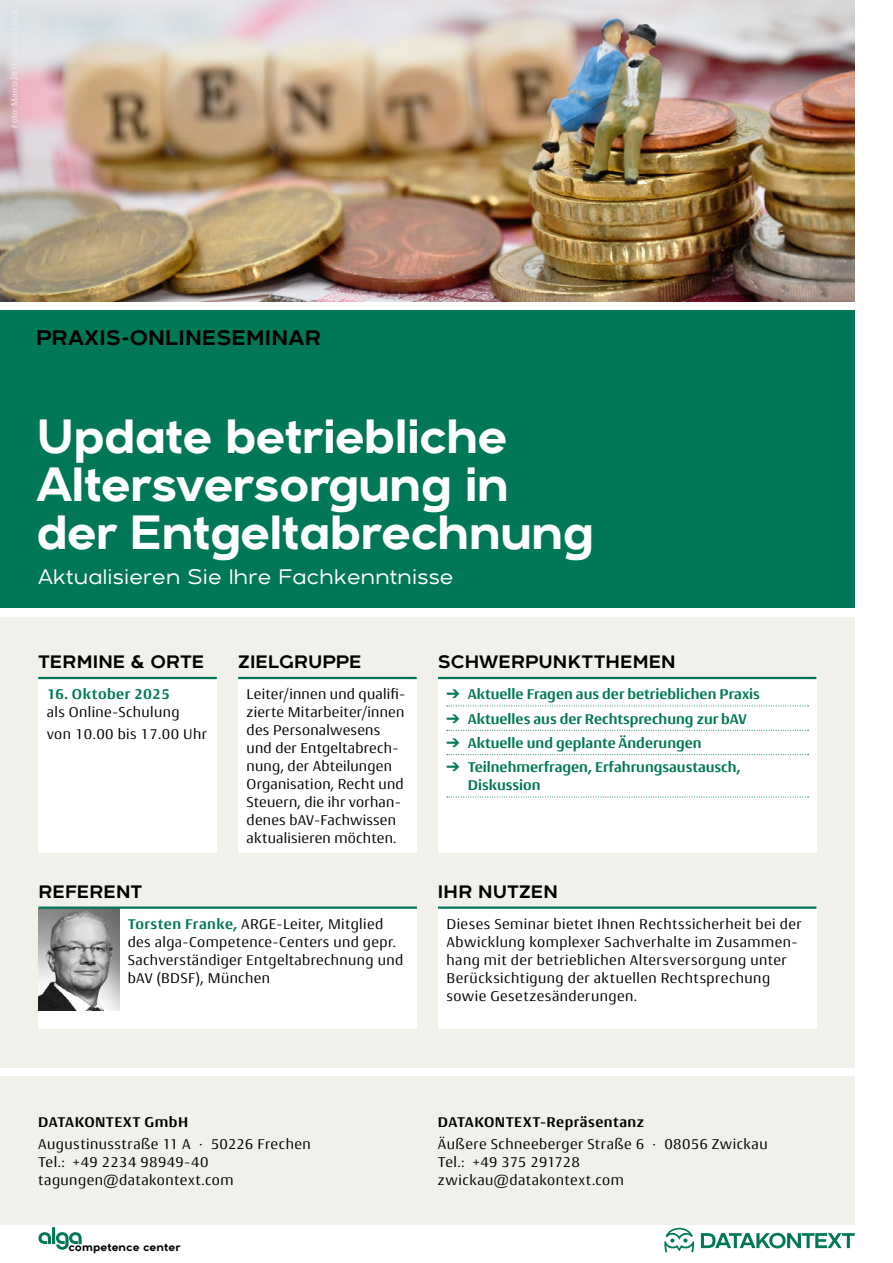
<style>
.page{position:relative;width:893px;height:1263px;background:#fff}
.page>*{position:absolute;margin:0;border:0;box-sizing:border-box;transform-origin:0 0}
.t1{font:700 48px/48px "Arkibal";letter-spacing:-.03em;color:#fff}
.t2{font:500 21px "Arkibal";letter-spacing:.01em;color:#fff}
.t3{font:700 21px "Arkibal";letter-spacing:.01em;color:#000}
.t4{font:700 18px "Arkibal";letter-spacing:.01em;color:#000}
.t5{font:15px/18px "Conto";letter-spacing:.025em;color:#000}
.t6{font:700 15px/18px "Conto";color:#007858}
.t7{font:700 15px "Conto";letter-spacing:.03em;color:#000}
.t8{font:700 15px "Conto";letter-spacing:.03em;color:#007858}
.t9{font:700 11.1px "Arkibal";color:#000}
.s1{font-weight:700;color:#007858}
</style>
<div class="page">
<div style="left:0;top:617px;width:855px;height:450px;background:#f1f0ea"></div>
<div style="left:0;top:1076px;width:855px;height:149px;background:#f1f0ea"></div>
<svg style="left:664px;top:1228px;width:30px;height:24px"></svg>
<svg style="left:701px;top:1233px;width:154px;height:15px"></svg>
<svg style="left:38px;top:1227px;width:44px;height:23px"></svg>
<img style="left:0;top:0;width:855px;height:302px">
<div style="left:0;top:310px;width:855px;height:298px;background:#007858"></div>
<div style="left:438px;top:909px;width:378px;height:120px;background:#fff"></div>
<hr style="left:438px;top:906px;width:378px;height:3px;background:#007858">
<div style="left:38px;top:679px;width:179px;height:174px;background:#fff"></div>
<hr style="left:38px;top:677px;width:179px;height:2px;background:#007858">
<div style="left:238px;top:679px;width:179px;height:174px;background:#fff"></div>
<hr style="left:238px;top:677px;width:179px;height:2px;background:#007858">
<div style="left:438px;top:679px;width:378px;height:174px;background:#fff"></div>
<svg style="left:447px;top:705px;width:361px;height:1px"></svg>
<svg style="left:447px;top:730px;width:361px;height:1px"></svg>
<svg style="left:447px;top:754px;width:361px;height:1px"></svg>
<svg style="left:447px;top:797px;width:361px;height:1px"></svg>
<hr style="left:438px;top:677px;width:378px;height:2px;background:#007858">
<div style="left:38px;top:909px;width:379px;height:120px;background:#fff"></div>
<img style="left:38px;top:909px;width:81px;height:102px">
<hr style="left:38px;top:906px;width:379px;height:3px;background:#007858">
<h2 class="t3" style="left:36px;top:323px;width:286px">PRAXIS-ONLINESEMINAR</h2>
<h1 class="t1" style="left:36px;top:410px;width:560px">Update betriebliche<br>Altersversorgung in der Entgeltabrechnung</h1>
<h2 class="t2" style="left:38px;top:563px;width:417px">Aktualisieren Sie Ihre Fachkenntnisse</h2>
<p class="t4" style="left:38px;top:649px;width:167px">TERMINE &amp; ORTE</p>
<p class="t8" style="left:47px;top:684px;width:125px">16. Oktober 2025</p>
<p class="t5" style="left:47px;top:700px;width:162px;line-height:22.2px">als Online-Schulung von 10.00 bis 17.00 Uhr</p>
<p class="t4" style="left:38px;top:879px;width:105px">REFERENT</p>
<p class="t4" style="left:238px;top:649px;width:125px">ZIELGRUPPE</p>
<p class="t5" style="left:247px;top:685px;width:160px">Leiter/innen und qualifi&shy;zierte Mitarbeiter/innen des Personalwesens und der Entgeltabrech&shy;nung, der Abteilungen<br>Organisation, Recht und<br>Steuern, die ihr vorhan&shy;denes bAV-Fachwissen aktualisieren möchten.</p>
<p class="t5" style="left:128px;top:914px;width:277px"><span class="s1">Torsten Franke,</span> ARGE-Leiter, Mitglied des alga-Competence-Centers und gepr.<br>Sachverständiger Entgeltabrechnung und bAV (BDSF), München</p>
<p class="t4" style="left:438px;top:649px;width:239px">SCHWERPUNKTTHEMEN</p>
<p class="t6" style="left:446px;top:685px;width:315px">➔ Aktuelle Fragen aus der betrieblichen Praxis</p>
<p class="t6" style="left:446px;top:709px;width:302px">➔ Aktuelles aus der Rechtsprechung zur bAV</p>
<p class="t6" style="left:446px;top:733px;width:257px">➔ Aktuelle und geplante Änderungen</p>
<p class="t6" style="left:468px;top:758px;width:274px;text-indent:-21px">➔ Teilnehmerfragen, Erfahrungsaustausch,<br>Diskussion</p>
<p class="t4" style="left:438px;top:879px;width:121px">IHR NUTZEN</p>
<p class="t5" style="left:446px;top:914px;width:357px">Dieses Seminar bietet Ihnen Rechtssicherheit bei der Abwicklung komplexer Sachverhalte im Zusammen&shy;hang mit der betrieblichen Altersversorgung unter Berücksichtigung der aktuellen Rechtsprechung sowie Gesetzesänderungen.</p>
<p class="t7" style="left:38px;top:1112px;width:151px">DATAKONTEXT GmbH</p>
<p class="t5" style="left:38px;top:1134px;width:274px">Augustinusstraße 11 A · 50226 Frechen<br>Tel.: +49 2234 98949-40 tagungen@datakontext.com</p>
<p class="t9" style="left:68px;top:1239px;width:114px">competence center</p>
<p class="t7" style="left:438px;top:1112px;width:208px">DATAKONTEXT-Repräsentanz</p>
<p class="t5" style="left:438px;top:1134px;width:331px">Äußere Schneeberger Straße 6 · 08056 Zwickau<br>Tel.: +49 375 291728 zwickau@datakontext.com</p>
</div>
